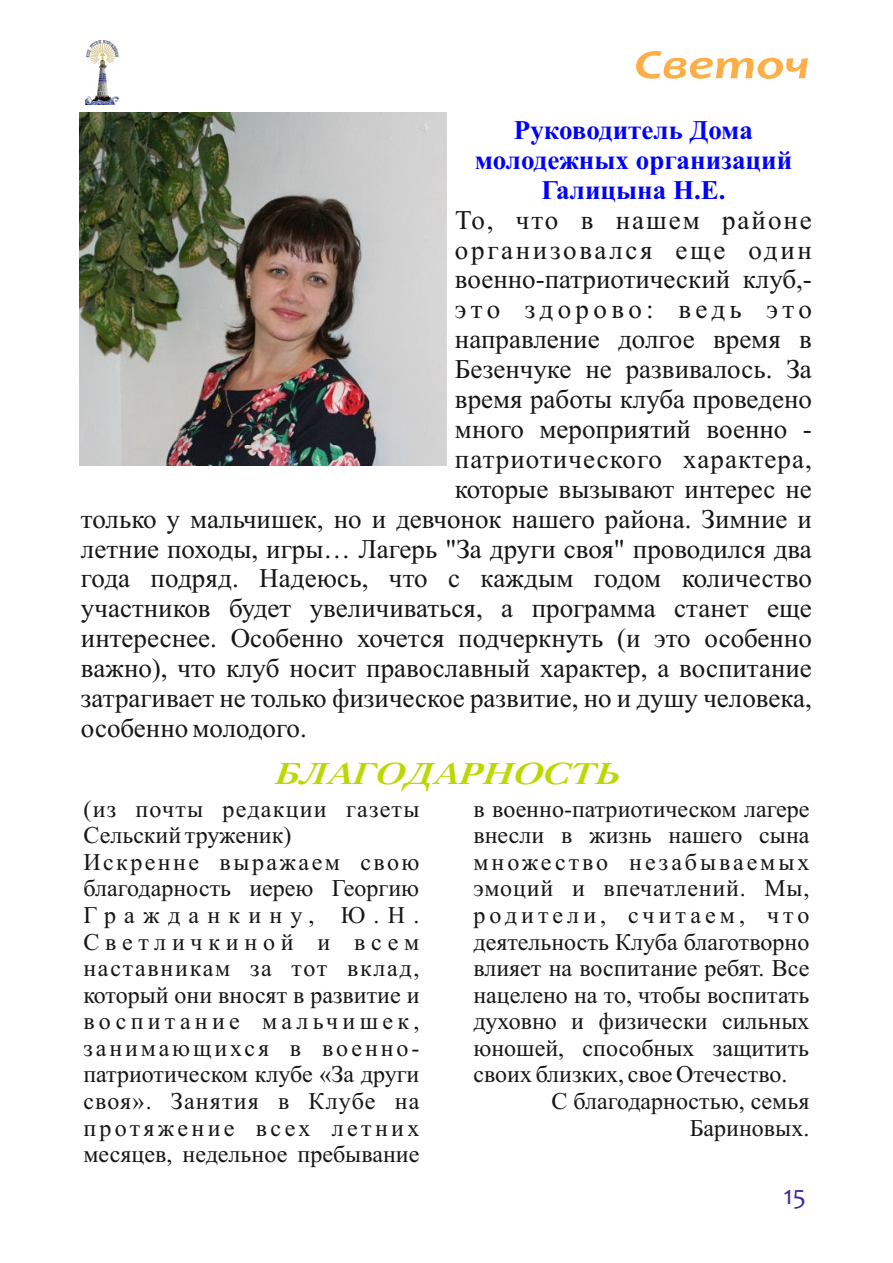
<style>
.page{position:relative;width:893px;height:1263px;background:#fff}
.page>*{position:absolute;margin:0;border:0;box-sizing:border-box;transform-origin:0 0}
.t1{font:italic 700 42px "Candara";color:#feae47;scale:1.27 1}
.t2{font:italic 700 30px "Caslon";color:#bcd800}
.t3{font:27px "Times New Roman";color:#151616}
.t4{font:700 27px/29.8px "Times New Roman";color:#00f;text-align:center}
.t5{font:27px "Times New Roman";letter-spacing:.04em;color:#151616}
.t6{font:27px "Times New Roman";letter-spacing:.1em;color:#151616}
.t7{font:27px "Times New Roman";letter-spacing:.075em;color:#151616}
.t8{font:27px "Times New Roman";letter-spacing:.165em;color:#151616}
.t9{font:27px "Candara";color:#3c2b99}
.t10{font:24px "Times New Roman";color:#151616}
.t11{font:24px "Times New Roman";letter-spacing:.05em;color:#151616}
.t12{font:24px "Times New Roman";letter-spacing:.12em;color:#151616}
.t13{font:24px "Times New Roman";letter-spacing:.035em;color:#151616}
.t14{font:24px "Times New Roman";letter-spacing:.07em;color:#151616}
.t15{font:24px "Times New Roman";letter-spacing:.1em;color:#151616}
.t16{font:24px "Times New Roman";letter-spacing:.17em;color:#151616}
.t17{font:24px "Times New Roman";letter-spacing:.18em;color:#151616}
.t18{font:24px "Times New Roman";letter-spacing:.14em;color:#151616}
.t19{font:24px "Times New Roman";letter-spacing:.24em;color:#151616}
.t20{font:24px "Times New Roman";letter-spacing:.345em;color:#151616}
</style>
<div class="page">
<img style="left:85px;top:40px;width:33px;height:64px">
<img style="left:80px;top:112px;width:366px;height:353px">
<h1 class="t1" style="left:635px;top:48px;width:139px">Светоч</h1>
<p class="t4" style="left:475px;top:118px;width:319px">Руководитель Дома молодежных организаций<br>Галицына Н.Е.</p>
<p class="t7" style="left:455px;top:210px;width:358px">То, что в нашем районе</p>
<p class="t6" style="left:455px;top:240px;width:358px">организовался еще один</p>
<p class="t3" style="left:455px;top:270px;width:358px">военно-патриотический клуб,-</p>
<p class="t8" style="left:455px;top:300px;width:358px">это здорово: ведь это</p>
<p class="t3" style="left:455px;top:329px;width:358px">направление долгое время в</p>
<p class="t3" style="left:455px;top:359px;width:358px">Безенчуке не развивалось. За</p>
<p class="t3" style="left:455px;top:389px;width:358px">время работы клуба проведено</p>
<p class="t3" style="left:455px;top:419px;width:358px">много мероприятий военно -</p>
<p class="t5" style="left:455px;top:449px;width:358px">патриотического характера,</p>
<p class="t3" style="left:455px;top:479px;width:358px">которые вызывают интерес не</p>
<p class="t3" style="left:81px;top:509px;width:732px">только у мальчишек, но и девчонок нашего района. Зимние и</p>
<p class="t3" style="left:81px;top:539px;width:732px">летние походы, игры… Лагерь "За други своя" проводился два</p>
<p class="t3" style="left:81px;top:569px;width:732px">года подряд. Надеюсь, что с каждым годом количество</p>
<p class="t3" style="left:81px;top:599px;width:732px">участников будет увеличиваться, а программа станет еще</p>
<p class="t3" style="left:81px;top:628px;width:732px">интереснее. Особенно хочется подчеркнуть (и это особенно</p>
<p class="t3" style="left:81px;top:658px;width:732px">важно), что клуб носит православный характер, а воспитание</p>
<p class="t3" style="left:81px;top:688px;width:732px">затрагивает не только физическое развитие, но и душу человека,</p>
<p class="t3" style="left:81px;top:718px;width:227px">особенно молодого.</p>
<p class="t2" style="left:275px;top:764px;width:346px">БЛАГОДАРНОСТЬ</p>
<p class="t11" style="left:83px;top:800px;width:337px">(из почты редакции газеты</p>
<p class="t10" style="left:473px;top:800px;width:338px">в военно-патриотическом лагере</p>
<p class="t10" style="left:83px;top:826px;width:209px">Сельский труженик)</p>
<p class="t10" style="left:473px;top:826px;width:338px">внесли в жизнь нашего сына</p>
<p class="t15" style="left:83px;top:853px;width:337px">Искренне выражаем свою</p>
<p class="t12" style="left:473px;top:853px;width:337px">множество незабываемых</p>
<p class="t10" style="left:83px;top:880px;width:337px">благодарность иерею Георгию</p>
<p class="t13" style="left:473px;top:880px;width:337px">эмоций и впечатлений. Мы,</p>
<p class="t20" style="left:83px;top:906px;width:337px">Гражданкину, Ю.Н.</p>
<p class="t16" style="left:473px;top:906px;width:337px">родители, считаем, что</p>
<p class="t19" style="left:83px;top:933px;width:337px">Светличкиной и всем</p>
<p class="t10" style="left:473px;top:933px;width:337px">деятельность Клуба благотворно</p>
<p class="t14" style="left:83px;top:959px;width:337px">наставникам за тот вклад,</p>
<p class="t10" style="left:473px;top:959px;width:337px">влияет на воспитание ребят. Все</p>
<p class="t10" style="left:83px;top:986px;width:338px">который они вносят в развитие и</p>
<p class="t10" style="left:473px;top:986px;width:337px">нацелено на то, чтобы воспитать</p>
<p class="t17" style="left:83px;top:1013px;width:337px">воспитание мальчишек,</p>
<p class="t10" style="left:473px;top:1013px;width:337px">духовно и физически сильных</p>
<p class="t12" style="left:83px;top:1039px;width:337px">занимающихся в военно-</p>
<p class="t10" style="left:473px;top:1039px;width:337px">юношей, способных защитить</p>
<p class="t10" style="left:83px;top:1066px;width:337px">патриотическом клубе «За други</p>
<p class="t10" style="left:473px;top:1066px;width:316px">своих близких, свое Отечество.</p>
<p class="t11" style="left:83px;top:1092px;width:337px">своя». Занятия в Клубе на</p>
<p class="t10" style="left:551px;top:1092px;width:259px">С благодарностью, семья</p>
<p class="t18" style="left:83px;top:1119px;width:337px">протяжение всех летних</p>
<p class="t10" style="left:690px;top:1119px;width:121px">Бариновых.</p>
<p class="t10" style="left:83px;top:1145px;width:337px">месяцев, недельное пребывание</p>
<p class="t9" style="left:783px;top:1184px;width:24px">15</p>
</div>
